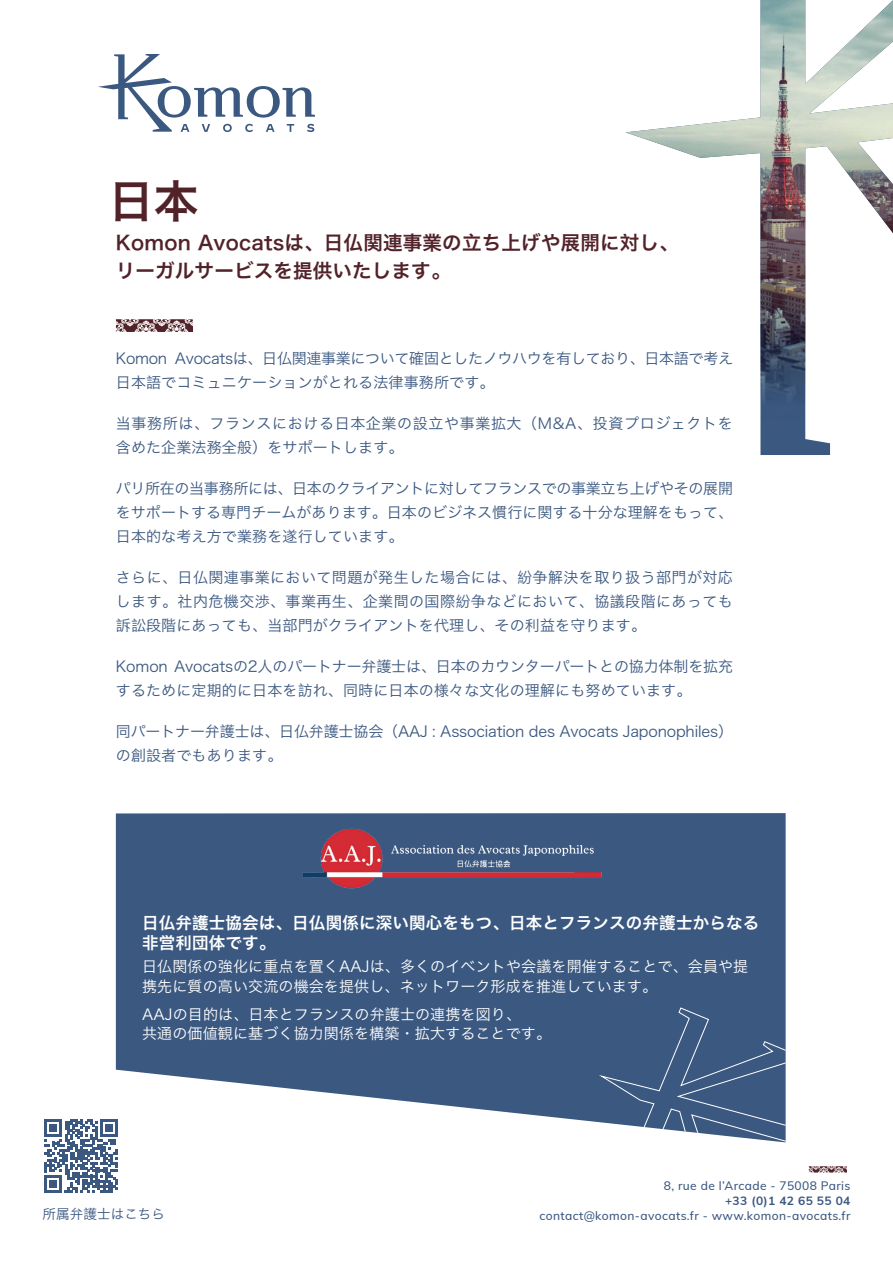
<style>
.page{position:relative;width:893px;height:1263px;background:#fff}
.page>*{position:absolute;margin:0;border:0;box-sizing:border-box;transform-origin:0 0}
.t1{font:45px "Hiragino Sans GB W6";color:#522229}
.t2{font:19.5px/28.5px "Hiragino Sans GB W6";letter-spacing:.01em;color:#522229}
.t3{font:16.5px/19.5px "Hiragino Sans GB W6";letter-spacing:.01em;color:#fff}
.t4{font:15px/24px "Hiragino Sans GB W3";letter-spacing:.01em;color:#3b5880;text-align:justify}
.t5{font:15px/24px "Hiragino Sans GB W3";letter-spacing:-.01em;color:#3b5880}
.t6{font:15px/19.5px "Hiragino Sans GB W3";letter-spacing:.01em;color:#fff}
.t7{font:15px/24px "Hiragino Sans GB W3";letter-spacing:-.02em;color:#3b5880}
.t8{font:15px/24px "Hiragino Sans GB W3";letter-spacing:.04em;color:#3b5880}
.t9{font:13.5px "Hiragino Sans GB W3";letter-spacing:.01em;color:#3b5880}
.t10{font:500 12px "Muli";letter-spacing:.03em;color:#3b5880}
.t11{font:700 12px "Muli";letter-spacing:.03em;color:#3b5880}
</style>
<div class="page">
<svg style="left:116px;top:813px;width:670px;height:309px;background:#4a658a"></svg>
<svg style="left:597px;top:1007px;width:189px;height:135px;background:#4f698d"></svg>
<svg style="left:116px;top:319px;width:21px;height:13px"></svg>
<svg style="left:809px;top:1166px;width:10px;height:6px"></svg>
<svg style="left:98px;top:54px;width:217px;height:78px"></svg>
<svg style="left:760px;top:420px;width:70px;height:35px;fill:#3b5880"></svg>
<img style="left:626px;top:0;width:267px;height:420px">
<img style="left:295px;top:824px;width:311px;height:69px">
<svg style="left:44px;top:1119px;width:74px;height:73px"></svg>
<h1 class="t1" style="left:109px;top:172px;width:92px">日本</h1>
<h2 class="t2" style="left:116px;top:228px;width:564px">Komon Avocatsは、日仏関連事業の立ち上げや展開に対し、リーガルサービスを提供いたします。</h2>
<p class="t7" style="left:116px;top:346px;width:619px">Komon Avocatsは、日仏関連事業について確固としたノウハウを有しており、日本語で考え日本語でコミュニケーションがとれる法律事務所です。</p>
<p class="t8" style="left:116px;top:411px;width:618px">当事務所は、フランスにおける日本企業の設立や事業拡大（M&amp;A、投資プロジェクトを含めた企業法務全般）をサポートします。</p>
<p class="t4" style="left:116px;top:476px;width:619px">パリ所在の当事務所には、日本のクライアントに対してフランスでの事業立ち上げやその展開をサポートする専門チームがあります。日本のビジネス慣行に関する十分な理解をもって、日本的な考え方で業務を遂行しています。</p>
<p class="t4" style="left:116px;top:565px;width:618px">さらに、日仏関連事業において問題が発生した場合には、紛争解決を取り扱う部門が対応します。社内危機交渉、事業再生、企業間の国際紛争などにおいて、協議段階にあっても訴訟段階にあっても、当部門がクライアントを代理し、その利益を守ります。</p>
<p class="t5" style="left:116px;top:654px;width:619px">Komon Avocatsの2人のパートナー弁護士は、日本のカウンターパートとの協力体制を拡充するために定期的に日本を訪れ、同時に日本の様々な文化の理解にも努めています。</p>
<p class="t5" style="left:116px;top:719px;width:619px">同パートナー弁護士は、日仏弁護士協会（AAJ : Association des Avocats Japonophiles）の創設者でもあります。</p>
<p class="t3" style="left:142px;top:912px;width:619px">日仏弁護士協会は、日仏関係に深い関心をもつ、日本とフランスの弁護士からなる非営利団体です。</p>
<p class="t6" style="left:142px;top:957px;width:608px">日仏関係の強化に重点を置くAAJは、多くのイベントや会議を開催することで、会員や提携先に質の高い交流の機会を提供し、ネットワーク形成を推進しています。</p>
<p class="t6" style="left:142px;top:1004px;width:410px">AAJの目的は、日本とフランスの弁護士の連携を図り、<br>共通の価値観に基づく協力関係を構築・拡大することです。</p>
<p class="t10" style="left:664px;top:1177px;width:188px">8, rue de l’Arcade - 75008 Paris</p>
<p class="t11" style="left:725px;top:1192px;width:127px">+33 (0)1 42 65 55 04</p>
<p class="t9" style="left:43px;top:1206px;width:124px">所属弁護士はこちら</p>
<p class="t10" style="left:539px;top:1207px;width:313px">contact@komon-avocats.fr - www.komon-avocats.fr</p>
</div>
